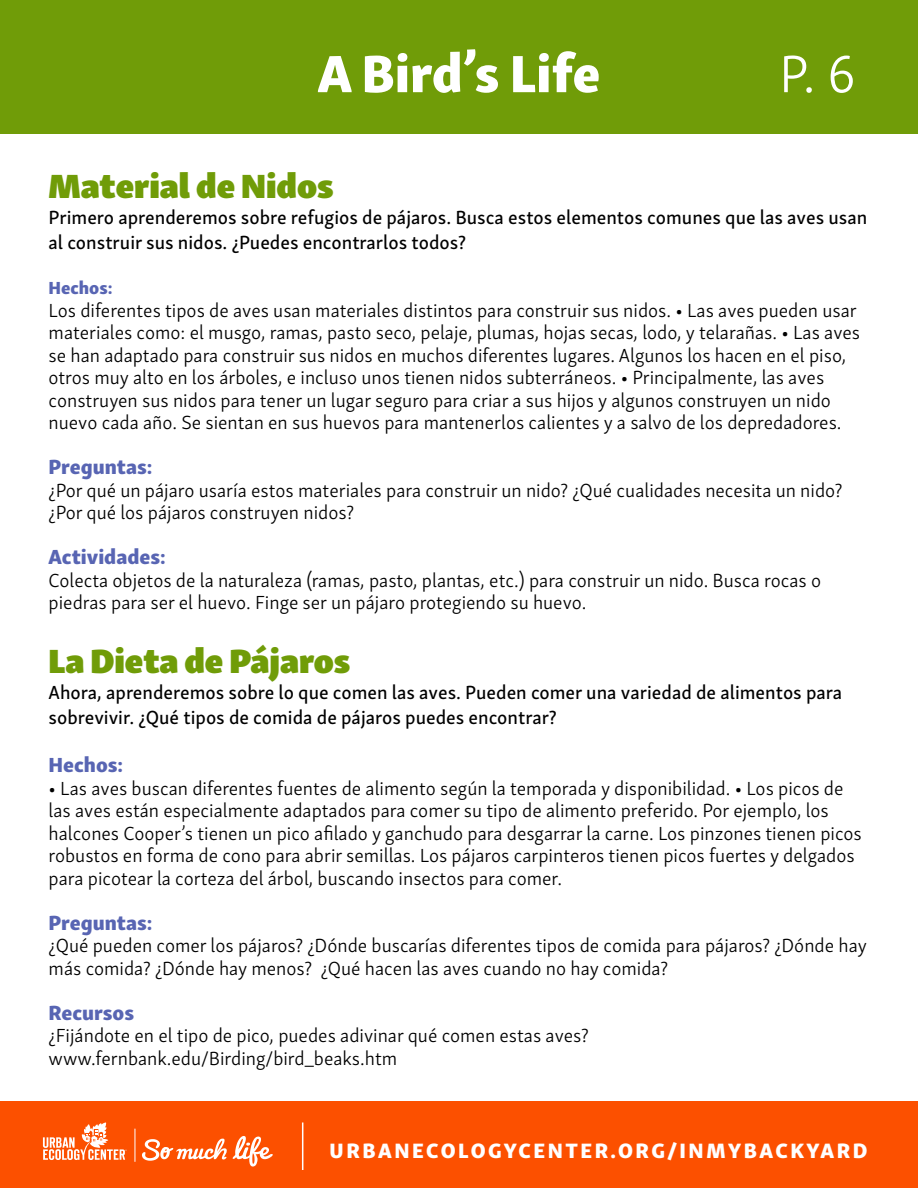
<style>
.page{position:relative;width:918px;height:1188px;background:#fff}
.page>*{position:absolute;margin:0;border:0;box-sizing:border-box;transform-origin:0 0}
.t1{font:53.85px "Skolar Sans Latn Eb";color:#fff}
.t2{font:300 53.85px "Skolar Sans Latn";color:#fff}
.t3{font:34.5px "Skolar Sans Latn Bl";color:#709c08}
.t4{font:21.45px "Skolar Sans Latn Eb";letter-spacing:.12em;color:#fff}
.t5{font:21px "Skolar Sans Latn Eb";color:#5865b3}
.t6{font:300 19.5px/22.5px "Skolar Sans Latn";color:#000}
.t7{font:19.5px/25.5px "Skolar Sans Latn Me";color:#000}
.t8{font:18px "Skolar Sans Latn Eb";color:#5865b3}
</style>
<div class="page">
<div style="left:0;top:0;width:918px;height:134px;background:#709c08"></div>
<div style="left:0;top:1102px;width:918px;height:86px;background:#fc5000"></div>
<svg style="left:142px;top:1136px;width:131px;height:31px"></svg>
<hr style="left:135px;top:1129px;width:1px;height:32px;background:#fff">
<svg style="left:43px;top:1122px;width:84px;height:38px"></svg>
<hr style="left:302px;top:1122px;width:1px;height:48px;background:#fff">
<h1 class="t1" style="left:318px;top:28px;width:284px">A Bird’s Life</h1>
<h1 class="t2" style="left:779px;top:34px;width:78px">P. 6</h1>
<h2 class="t3" style="left:49px;top:155px;width:287px">Material de Nidos</h2>
<p class="t7" style="left:49px;top:203px;width:820px">Primero aprenderemos sobre refugios de pájaros. Busca estos elementos comunes que las aves usan al construir sus nidos. ¿Puedes encontrarlos todos?</p>
<p class="t8" style="left:49px;top:273px;width:65px">Hechos:</p>
<p class="t6" style="left:49px;top:298px;width:813px">Los diferentes tipos de aves usan materiales distintos para construir sus nidos. • Las aves pueden usar materiales como: el musgo, ramas, pasto seco, pelaje, plumas, hojas secas, lodo, y telarañas. • Las aves se han adaptado para construir sus nidos en muchos diferentes lugares. Algunos los hacen en el piso, otros muy alto en los árboles, e incluso unos tienen nidos subterráneos. • Principalmente, las aves construyen sus nidos para tener un lugar seguro para criar a sus hijos y algunos construyen un nido nuevo cada año. Se sientan en sus huevos para mantenerlos calientes y a salvo de los depredadores.</p>
<p class="t5" style="left:49px;top:449px;width:105px">Preguntas:</p>
<p class="t6" style="left:49px;top:478px;width:795px">¿Por qué un pájaro usaría estos materiales para construir un nido? ¿Qué cualidades necesita un nido? ¿Por qué los pájaros construyen nidos?</p>
<p class="t5" style="left:49px;top:539px;width:119px">Actividades:</p>
<p class="t6" style="left:49px;top:568px;width:774px">Colecta objetos de la naturaleza (ramas, pasto, plantas, etc.) para construir un nido. Busca rocas o piedras para ser el huevo. Finge ser un pájaro protegiendo su huevo.</p>
<h2 class="t3" style="left:49px;top:630px;width:303px">La Dieta de Pájaros</h2>
<p class="t7" style="left:49px;top:678px;width:795px">Ahora, aprenderemos sobre lo que comen las aves. Pueden comer una variedad de alimentos para sobrevivir. ¿Qué tipos de comida de pájaros puedes encontrar?</p>
<p class="t5" style="left:49px;top:747px;width:76px">Hechos:</p>
<p class="t6" style="left:49px;top:776px;width:815px">• Las aves buscan diferentes fuentes de alimento según la temporada y disponibilidad. • Los picos de las aves están especialmente adaptados para comer su tipo de alimento preferido. Por ejemplo, los halcones Cooper’s tienen un pico afilado y ganchudo para desgarrar la carne. Los pinzones tienen picos robustos en forma de cono para abrir semillas. Los pájaros carpinteros tienen picos fuertes y delgados para picotear la corteza del árbol, buscando insectos para comer.</p>
<p class="t5" style="left:49px;top:905px;width:105px">Preguntas:</p>
<p class="t6" style="left:49px;top:933px;width:820px">¿Qué pueden comer los pájaros? ¿Dónde buscarías diferentes tipos de comida para pájaros? ¿Dónde hay más comida? ¿Dónde hay menos? ¿Qué hacen las aves cuando no hay comida?</p>
<p class="t5" style="left:49px;top:995px;width:87px">Recursos</p>
<p class="t6" style="left:49px;top:1023px;width:542px">¿Fijándote en el tipo de pico, puedes adivinar qué comen estas aves? www.fernbank.edu/Birding/bird_beaks.htm</p>
<p class="t4" style="left:330px;top:1132px;width:540px">URBANECOLOGYCENTER.ORG/INMYBACKYARD</p>
</div>
